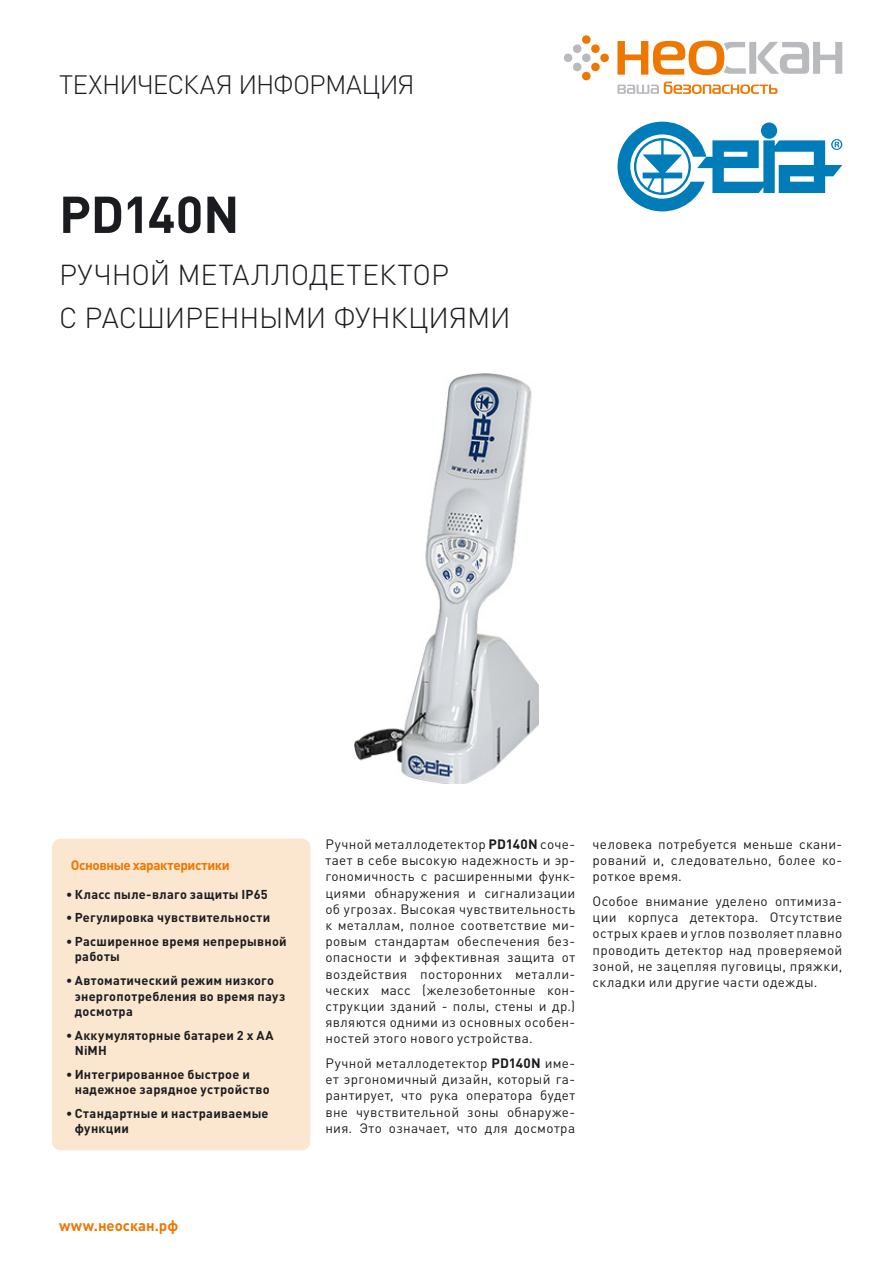
<style>
.page{position:relative;width:893px;height:1263px;background:#fff}
.page>*{position:absolute;margin:0;border:0;box-sizing:border-box;transform-origin:0 0}
.t1{font:700 51px "DIN Pro";letter-spacing:-.01em;color:#1b1c20}
.t2{font:300 28.5px/42.8px "DIN Pro";letter-spacing:-.01em;color:#1b1c20}
.t3{font:300 26.25px "DIN Pro";letter-spacing:-.03em;color:#1b1c20}
.t4{font:700 15px "DIN Pro";color:#e70}
.t5{font:13.5px/16.2px "DIN Pro";letter-spacing:.025em;color:#1b1c20;text-align:justify}
.t6{font:700 13.5px "DIN Pro";letter-spacing:-.03em;color:#e70}
.t7{font:700 12.75px/15.3px "DIN Pro";letter-spacing:.025em;color:#1b1c20}
.s1{font-weight:700}
</style>
<div class="page">
<svg style="left:563px;top:35px;width:46px;height:46px"></svg>
<svg style="left:617px;top:41px;width:225px;height:34px"></svg>
<svg style="left:617px;top:82px;width:160px;height:12px"></svg>
<svg style="left:617px;top:122px;width:225px;height:89px"></svg>
<div style="left:52px;top:839px;width:258px;height:311px;background:#fbe6d0;border-radius:9px"></div>
<img style="left:354px;top:373px;width:184px;height:411px">
<h3 class="t3" style="left:59px;top:66px;width:357px">ТЕХНИЧЕСКАЯ ИНФОРМАЦИЯ</h3>
<h1 class="t1" style="left:59px;top:180px;width:182px">PD140N</h1>
<h2 class="t2" style="left:59px;top:252px;width:453px">РУЧНОЙ МЕТАЛЛОДЕТЕКТОР<br>С РАСШИРЕННЫМИ ФУНКЦИЯМИ</h2>
<p class="t6" style="left:71px;top:856px;width:161px">Основные характеристики</p>
<p class="t7" style="left:66px;top:886px;width:203px">• Класс пыле-влаго защиты IP65</p>
<p class="t7" style="left:66px;top:909px;width:205px">• Регулировка чувствительности</p>
<p class="t7" style="left:75px;top:933px;width:213px;text-indent:-9px">• Расширенное время непрерывной работы</p>
<p class="t7" style="left:75px;top:972px;width:212px;text-indent:-9px">• Автоматический режим низкого энергопотребления во время пауз досмотра</p>
<p class="t7" style="left:75px;top:1027px;width:200px;text-indent:-9px">• Аккумуляторные батареи 2 x АА<br>NiMH</p>
<p class="t7" style="left:75px;top:1066px;width:196px;text-indent:-9px">• Интегрированное быстрое и надежное зарядное устройство</p>
<p class="t7" style="left:75px;top:1105px;width:195px;text-indent:-9px">• Стандартные и настраиваемые функции</p>
<p class="t4" style="left:59px;top:1215px;width:121px">www.неоскан.рф</p>
<p class="t5" style="left:325px;top:835px;width:251px">Ручной металлодетектор <span class="s1">PD140N</span> соче&shy;тает в себе высокую надежность и эр&shy;гономичность с расширенными функ&shy;циями обнаружения и сигнализации об угрозах. Высокая чувствительность к металлам, полное соответствие ми&shy;ровым стандартам обеспечения без&shy;опасности и эффективная защита от воздействия посторонних металли&shy;ческих масс (железобетонные кон&shy;струкции зданий - полы, стены и др.) являются одними из основных особен&shy;ностей этого нового устройства.</p>
<p class="t5" style="left:325px;top:1054px;width:251px">Ручной металлодетектор <span class="s1">PD140N</span> име&shy;ет эргономичный дизайн, который га&shy;рантирует, что рука оператора будет вне чувствительной зоны обнаруже&shy;ния. Это означает, что для досмотра</p>
<p class="t5" style="left:593px;top:835px;width:251px">человека потребуется меньше скани&shy;рований и, следовательно, более ко&shy;роткое время.</p>
<p class="t5" style="left:593px;top:892px;width:251px">Особое внимание уделено оптимиза&shy;ции корпуса детектора. Отсутствие острых краев и углов позволяет плавно проводить детектор над проверяемой зоной, не зацепляя пуговицы, пряжки, складки или другие части одежды.</p>
</div>
